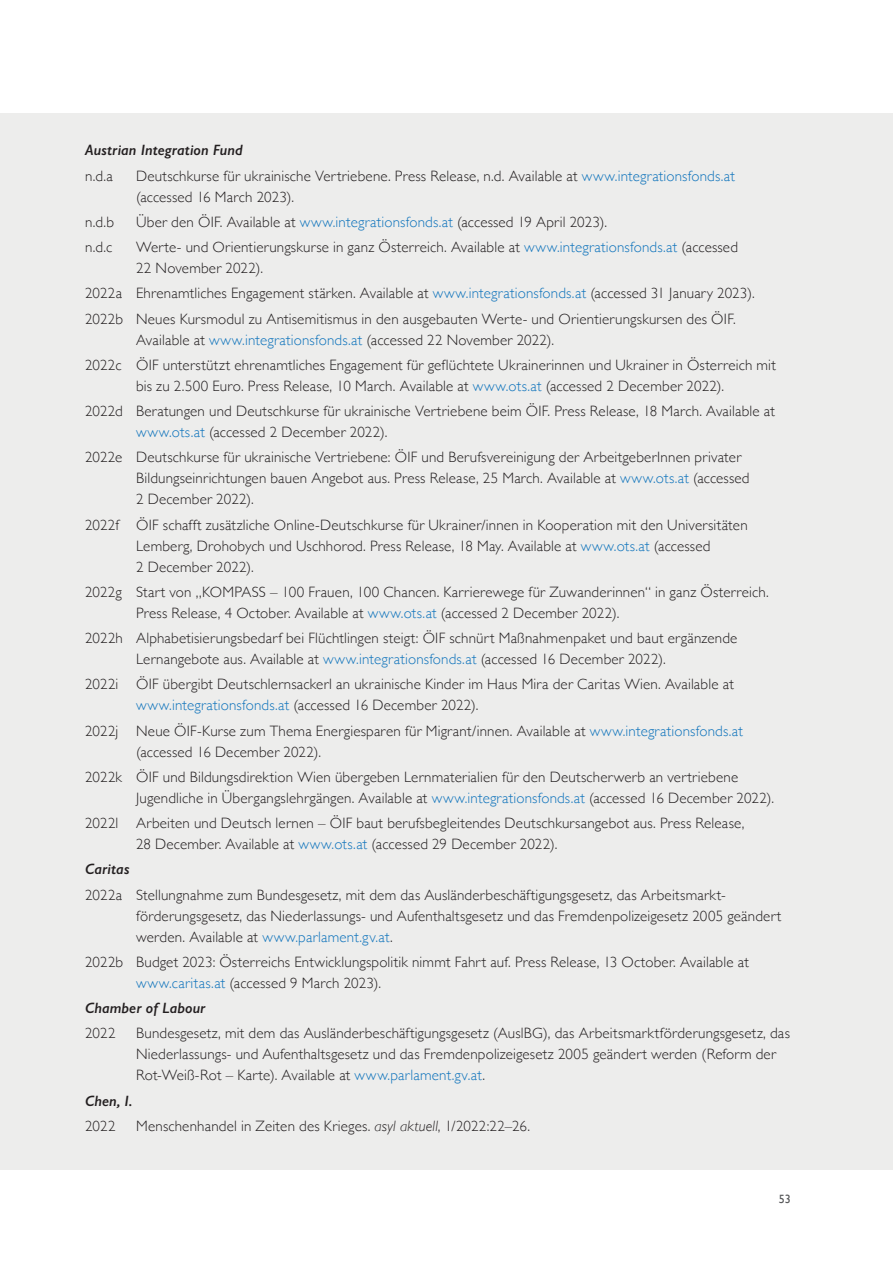
<style>
.page{position:relative;width:893px;height:1263px;background:#fff}
.page>*{position:absolute;margin:0;border:0;box-sizing:border-box;transform-origin:0 0}
.t1{font:300 15px/21px "Gill Sans";letter-spacing:.01em;color:#231f20}
.t2{font:italic 600 15px "Gill Sans";letter-spacing:.005em;color:#231f20}
.t3{font:12px "Gill Sans";color:#57585a}
.s1{color:#1074bc}
.s2{font-style:italic}
</style>
<div class="page">
<div style="left:0;top:113px;width:893px;height:1056px;background:#ededec"></div>
<p class="t2" style="left:85px;top:141px;width:159px">Austrian Integration Fund</p>
<p class="t1" style="left:85px;top:165px;width:29px">n.d.a</p>
<p class="t1" style="left:136px;top:165px;width:600px">Deutschkurse für ukrainische Vertriebene. Press Release, n.d. Available at <span class="s1">www.integrationsfonds.at </span>(accessed 16 March 2023).</p>
<p class="t1" style="left:85px;top:211px;width:31px">n.d.b</p>
<p class="t1" style="left:136px;top:211px;width:473px">Über den ÖIF. Available at <span class="s1">www.integrationsfonds.at</span> (accessed 19 April 2023).</p>
<p class="t1" style="left:85px;top:236px;width:29px">n.d.c</p>
<p class="t1" style="left:136px;top:236px;width:603px">Werte- und Orientierungskurse in ganz Österreich. Available at <span class="s1">www.integrationsfonds.at</span> (accessed<br>22 November 2022).</p>
<p class="t1" style="left:85px;top:280px;width:671px;line-height:25.2px">2022a Ehrenamtliches Engagement stärken. Available at <span class="s1">www.integrationsfonds.at</span> (accessed 31 January 2023).<br>2022b Neues Kursmodul zu Antisemitismus in den ausgebauten Werte- und Orientierungskursen des ÖIF.</p>
<p class="t1" style="left:85px;top:326px;width:692px;line-height:25.2px;text-indent:51px">Available at <span class="s1">www.integrationsfonds.at</span> (accessed 22 November 2022).<br>2022c ÖIF unterstützt ehrenamtliches Engagement für geflüchtete Ukrainerinnen und Ukrainer in Österreich mit</p>
<p class="t1" style="left:85px;top:373px;width:691px;line-height:25.2px;text-align:center">bis zu 2.500 Euro. Press Release, 10 March. Available at <span class="s1">www.ots.at</span> (accessed 2 December 2022).<br>2022d Beratungen und Deutschkurse für ukrainische Vertriebene beim ÖIF. Press Release, 18 March. Available at</p>
<p class="t1" style="left:85px;top:419px;width:658px;line-height:25.2px;text-indent:51px"><span class="s1">www.ots.at</span> (accessed 2 December 2022).<br>2022e Deutschkurse für ukrainische Vertriebene: ÖIF und Berufsvereinigung der ArbeitgeberInnen privater</p>
<p class="t1" style="left:136px;top:467px;width:615px">Bildungseinrichtungen bauen Angebot aus. Press Release, 25 March. Available at <span class="s1">www.ots.at</span> (accessed<br>2 December 2022).</p>
<p class="t1" style="left:136px;top:514px;width:613px;text-indent:-51px">2022f ÖIF schafft zusätzliche Online-Deutschkurse für Ukrainer/innen in Kooperation mit den Universitäten<br>Lemberg, Drohobych und Uschhorod. Press Release, 18 May. Available at <span class="s1">www.ots.at</span> (accessed<br>2 December 2022).</p>
<p class="t1" style="left:136px;top:581px;width:634px;text-indent:-51px">2022g Start von „KOMPASS – 100 Frauen, 100 Chancen. Karrierewege für Zuwanderinnen“ in ganz Österreich.<br>Press Release, 4 October. Available at <span class="s1">www.ots.at</span> (accessed 2 December 2022).</p>
<p class="t1" style="left:136px;top:627px;width:603px;text-indent:-51px">2022h Alphabetisierungsbedarf bei Flüchtlingen steigt: ÖIF schnürt Maßnahmenpaket und baut ergänzende<br>Lernangebote aus. Available at <span class="s1">www.integrationsfonds.at</span> (accessed 16 December 2022).</p>
<p class="t1" style="left:136px;top:673px;width:599px;text-indent:-51px">2022i ÖIF übergibt Deutschlernsackerl an ukrainische Kinder im Haus Mira der Caritas Wien. Available at <span class="s1">www.integrationsfonds.at</span> (accessed 16 December 2022).</p>
<p class="t1" style="left:136px;top:720px;width:608px;text-indent:-51px">2022j Neue ÖIF-Kurse zum Thema Energiesparen für Migrant/innen. Available at <span class="s1">www.integrationsfonds.at </span>(accessed 16 December 2022).</p>
<p class="t1" style="left:136px;top:766px;width:639px;text-indent:-51px">2022k ÖIF und Bildungsdirektion Wien übergeben Lernmaterialien für den Deutscherwerb an vertriebene<br>Jugendliche in Übergangslehrgängen. Available at <span class="s1">www.integrationsfonds.at</span> (accessed 16 December 2022).</p>
<p class="t1" style="left:136px;top:812px;width:610px;text-indent:-51px">2022l Arbeiten und Deutsch lernen – ÖIF baut berufsbegleitendes Deutschkursangebot aus. Press Release,<br>28 December. Available at <span class="s1">www.ots.at</span> (accessed 29 December 2022).</p>
<p class="t2" style="left:85px;top:860px;width:46px">Caritas</p>
<p class="t1" style="left:136px;top:884px;width:647px;text-indent:-51px">2022a Stellungnahme zum Bundesgesetz, mit dem das Ausländerbeschäftigungsgesetz, das Arbeitsmarkt&shy;förderungsgesetz, das Niederlassungs- und Aufenthaltsgesetz und das Fremdenpolizeigesetz 2005 geändert werden. Available at <span class="s1">www.parlament.gv.at</span>.</p>
<p class="t1" style="left:136px;top:951px;width:614px;text-indent:-51px">2022b Budget 2023: Österreichs Entwicklungspolitik nimmt Fahrt auf. Press Release, 13 October. Available at <span class="s1">www.caritas.at</span> (accessed 9 March 2023).</p>
<p class="t2" style="left:85px;top:999px;width:122px">Chamber of Labour</p>
<p class="t1" style="left:85px;top:1022px;width:32px">2022</p>
<p class="t1" style="left:136px;top:1022px;width:655px">Bundesgesetz, mit dem das Ausländerbeschäftigungsgesetz (AuslBG), das Arbeitsmarktförderungsgesetz, das<br>Niederlassungs- und Aufenthaltsgesetz und das Fremdenpolizeigesetz 2005 geändert werden (Reform der<br>Rot-Weiß-Rot – Karte). Available at <span class="s1">www.parlament.gv.at</span>.</p>
<p class="t2" style="left:85px;top:1091px;width:49px">Chen, I.</p>
<p class="t1" style="left:85px;top:1115px;width:32px">2022</p>
<p class="t1" style="left:136px;top:1115px;width:396px">Menschenhandel in Zeiten des Krieges. <span class="s2">asyl aktuell</span>, 1/2022:22–26.</p>
<p class="t3" style="left:779px;top:1192px;width:13px">53</p>
</div>
